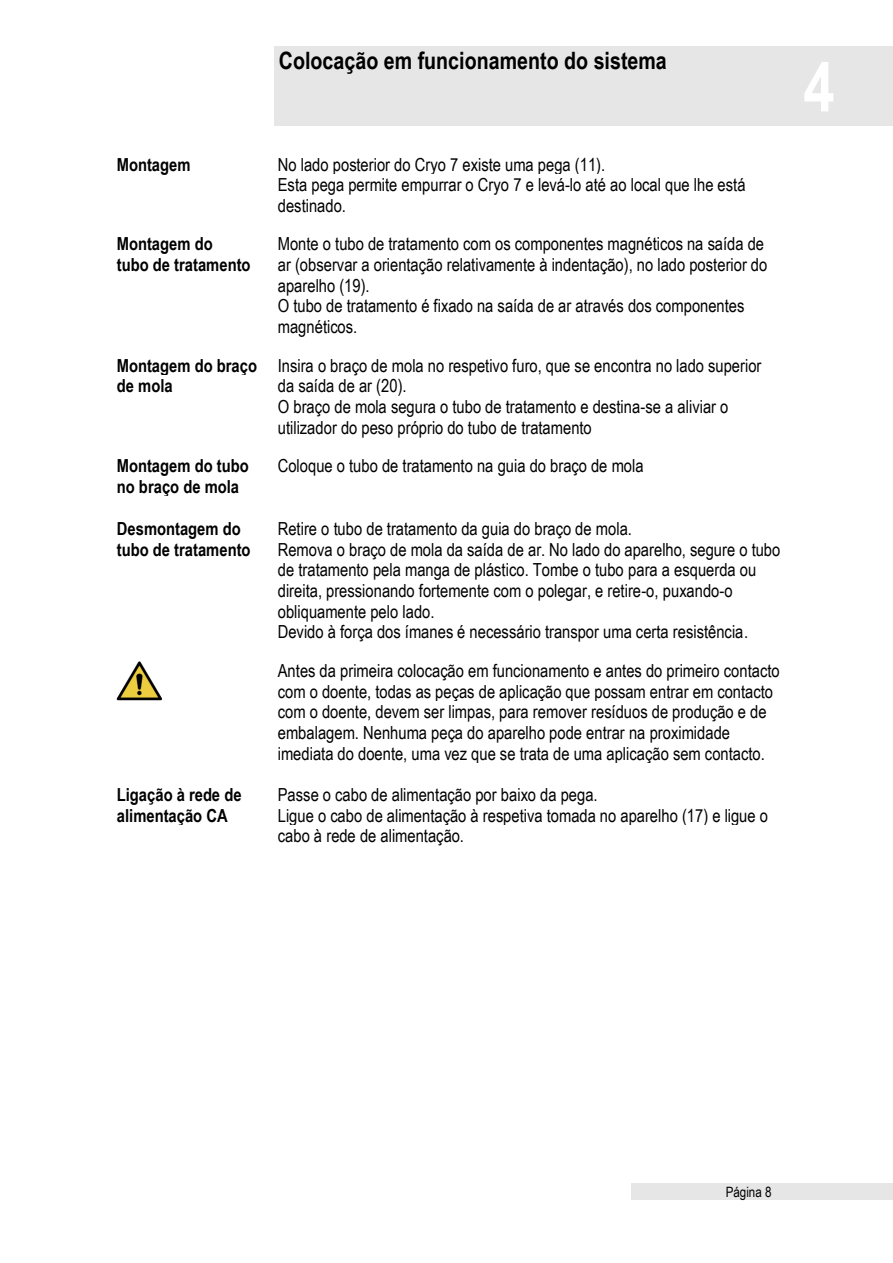
<style>
.page{position:relative;width:893px;height:1263px;background:#fff}
.page>*{position:absolute;margin:0;border:0;box-sizing:border-box;transform-origin:0 0}
.t1{font:700 69px "Arial Narrow";color:#fff}
.t2{font:700 24px "Arial Narrow";color:#000}
.t3{font:18px/20.7px "Arial Narrow";color:#000}
.t4{font:700 18px/20.7px "Arial Narrow";color:#000}
.t5{font:14.25px "Arial Narrow";color:#000}
</style>
<div class="page">
<div style="left:274px;top:47px;width:438px;height:79px;background:#e6e6e6"></div>
<div style="left:712px;top:47px;width:128px;height:79px;background:#e6e6e6"></div>
<div style="left:840px;top:47px;width:53px;height:79px;background:#e6e6e6"></div>
<div style="left:631px;top:1183px;width:146px;height:17px;background:#e6e6e6"></div>
<div style="left:777px;top:1183px;width:116px;height:17px;background:#e6e6e6"></div>
<img style="left:117px;top:661px;width:45px;height:40px">
<h2 class="t2" style="left:279px;top:47px;width:389px">Colocação em funcionamento do sistema</h2>
<h1 class="t1" style="left:803px;top:47px;width:33px">4</h1>
<p class="t4" style="left:117px;top:154px;width:75px">Montagem</p>
<p class="t3" style="left:278px;top:154px;width:469px">No lado posterior do Cryo 7 existe uma pega (11).<br>Esta pega permite empurrar o Cryo 7 e levá-lo até ao local que lhe está destinado.</p>
<p class="t4" style="left:117px;top:234px;width:135px">Montagem do<br>tubo de tratamento</p>
<p class="t3" style="left:278px;top:234px;width:491px">Monte o tubo de tratamento com os componentes magnéticos na saída de ar (observar a orientação relativamente à indentação), no lado posterior do aparelho (19).<br>O tubo de tratamento é fixado na saída de ar através dos componentes magnéticos.</p>
<p class="t4" style="left:117px;top:355px;width:142px">Montagem do braço de mola</p>
<p class="t3" style="left:278px;top:355px;width:485px">Insira o braço de mola no respetivo furo, que se encontra no lado superior da saída de ar (20).<br>O braço de mola segura o tubo de tratamento e destina-se a aliviar o utilizador do peso próprio do tubo de tratamento</p>
<p class="t4" style="left:117px;top:456px;width:133px">Montagem do tubo no braço de mola</p>
<p class="t3" style="left:278px;top:456px;width:367px">Coloque o tubo de tratamento na guia do braço de mola</p>
<p class="t4" style="left:117px;top:518px;width:135px">Desmontagem do tubo de tratamento</p>
<p class="t3" style="left:278px;top:518px;width:504px">Retire o tubo de tratamento da guia do braço de mola.<br>Remova o braço de mola da saída de ar. No lado do aparelho, segure o tubo de tratamento pela manga de plástico. Tombe o tubo para a esquerda ou direita, pressionando fortemente com o polegar, e retire-o, puxando-o obliquamente pelo lado.<br>Devido à força dos ímanes é necessário transpor uma certa resistência.</p>
<p class="t3" style="left:278px;top:660px;width:503px">Antes da primeira colocação em funcionamento e antes do primeiro contacto com o doente, todas as peças de aplicação que possam entrar em contacto com o doente, devem ser limpas, para remover resíduos de produção e de embalagem. Nenhuma peça do aparelho pode entrar na proximidade imediata do doente, uma vez que se trata de uma aplicação sem contacto.</p>
<p class="t4" style="left:117px;top:784px;width:126px">Ligação à rede de alimentação CA</p>
<p class="t3" style="left:278px;top:784px;width:492px">Passe o cabo de alimentação por baixo da pega.<br>Ligue o cabo de alimentação à respetiva tomada no aparelho (17) e ligue o cabo à rede de alimentação.</p>
<p class="t5" style="left:726px;top:1183px;width:47px">Página 8</p>
</div>
